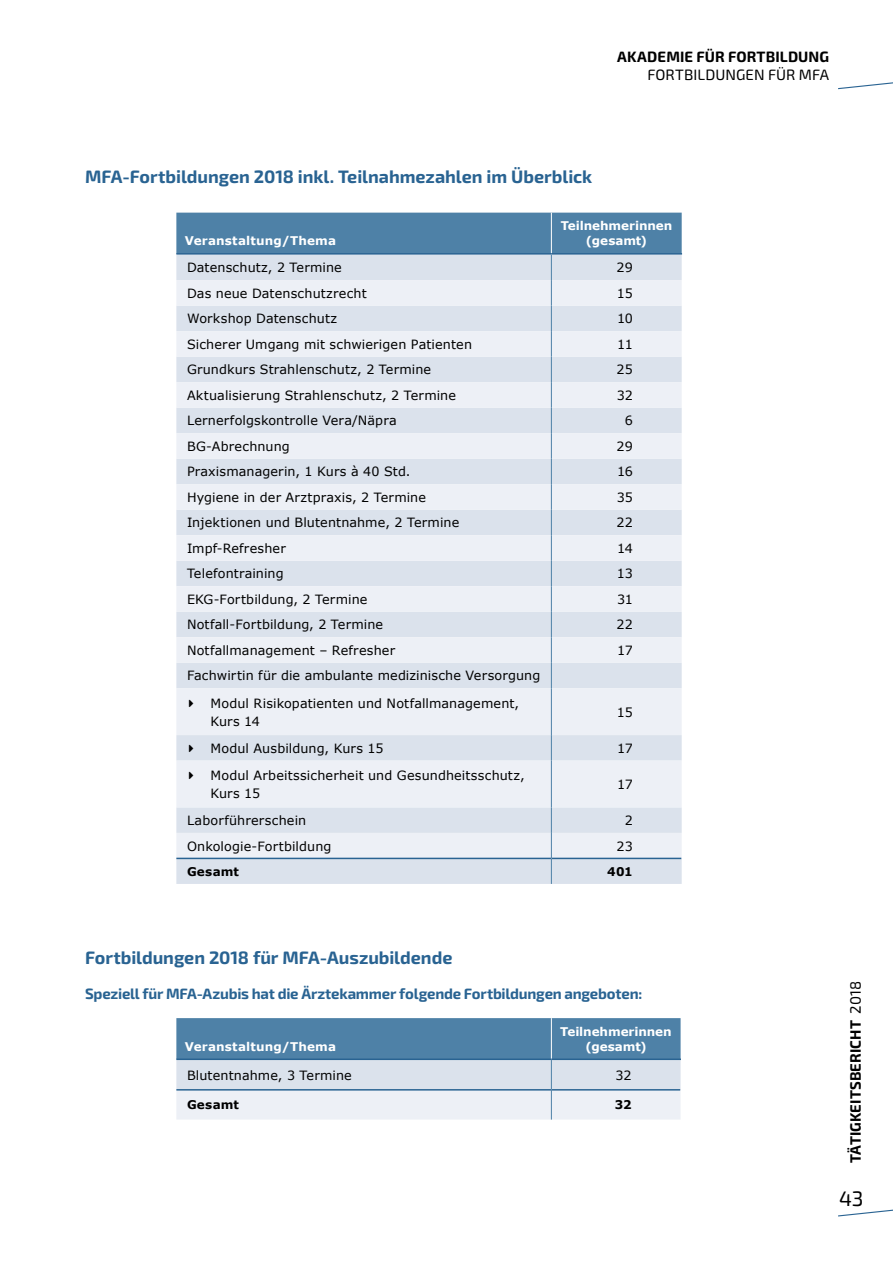
<style>
.page{position:relative;width:893px;height:1263px;background:#fff}
.page>*{position:absolute;margin:0;border:0;box-sizing:border-box;transform-origin:0 0}
.t1{font:21px "Exo 2";color:#000}
.t2{font:700 18px "Exo 2";letter-spacing:-.005em;color:#296392}
.t3{font:700 15px "Exo 2";letter-spacing:-.015em;color:#296392}
.t4{font:700 15px "Exo 2";letter-spacing:.005em;color:#000}
.t5{font:15px "Exo 2";letter-spacing:.005em;color:#000}
.t6{font:12.75px/27.2px "Verdana";letter-spacing:.01em;color:#000;text-align:center}
.t7{font:700 12px/15px "Verdana";color:#fff;text-align:center}
.t8{font:700 12px "Verdana";letter-spacing:.02em;color:#000}
.s1{font-weight:400}
</style>
<div class="page">
<svg style="left:838px;top:1209px;width:55px;height:8px"></svg>
<svg style="left:838px;top:82px;width:55px;height:8px"></svg>
<div style="left:176px;top:858px;width:506px;height:26px;background:#dbe2ec"></div>
<svg style="left:176px;top:688px;width:506px;height:170px;background:#e7ebf2"></svg>
<hr style="left:176px;top:858px;width:375px;height:1px;background:#296392">
<hr style="left:552px;top:858px;width:129px;height:1px;background:#296392">
<svg style="left:176px;top:213px;width:506px;height:475px;background:#d6dfea"></svg>
<hr style="left:551px;top:688px;width:1px;height:47px;background:#4e81a7">
<svg style="left:551px;top:735px;width:1px;height:26px"></svg>
<hr style="left:551px;top:761px;width:1px;height:46px;background:#4e81a7">
<svg style="left:551px;top:807px;width:1px;height:77px"></svg>
<svg style="left:176px;top:1018px;width:505px;height:101px;background:#a2bbd0"></svg>
<svg style="left:189px;top:699px;width:4px;height:8px"></svg>
<svg style="left:189px;top:744px;width:4px;height:8px"></svg>
<svg style="left:189px;top:771px;width:4px;height:8px"></svg>
<p class="t4" style="left:617px;top:47px;width:214px">AKADEMIE FÜR FORTBILDUNG</p>
<p class="t5" style="left:647px;top:65px;width:183px">FORTBILDUNGEN FÜR MFA</p>
<h2 class="t2" style="left:85px;top:166px;width:509px">MFA-Fortbildungen 2018 inkl. Teilnahmezahlen im Überblick</h2>
<p class="t7" style="left:185px;top:233px;width:153px">Veranstaltung/Thema</p>
<p class="t7" style="left:561px;top:218px;width:113px">Teilnehmerinnen (gesamt)</p>
<p class="t6" style="left:187px;top:254px;width:156px">Datenschutz, 2 Termine</p>
<p class="t6" style="left:617px;top:254px;width:18px">29</p>
<p class="t6" style="left:187px;top:279px;width:181px">Das neue Datenschutzrecht</p>
<p class="t6" style="left:617px;top:279px;width:17px">15</p>
<p class="t6" style="left:187px;top:305px;width:152px">Workshop Datenschutz</p>
<p class="t6" style="left:617px;top:305px;width:17px">10</p>
<p class="t6" style="left:187px;top:330px;width:287px">Sicherer Umgang mit schwierigen Patienten</p>
<p class="t6" style="left:617px;top:330px;width:17px">11</p>
<p class="t6" style="left:187px;top:356px;width:246px">Grundkurs Strahlenschutz, 2 Termine</p>
<p class="t6" style="left:617px;top:356px;width:18px">25</p>
<p class="t6" style="left:187px;top:381px;width:271px">Aktualisierung Strahlenschutz, 2 Termine</p>
<p class="t6" style="left:617px;top:381px;width:18px">32</p>
<p class="t6" style="left:187px;top:407px;width:211px">Lernerfolgskontrolle Vera/Näpra</p>
<p class="t6" style="left:625px;top:407px;width:10px">6</p>
<p class="t6" style="left:187px;top:432px;width:104px">BG-Abrechnung</p>
<p class="t6" style="left:617px;top:432px;width:18px">29</p>
<p class="t6" style="left:187px;top:458px;width:225px">Praxismanagerin, 1 Kurs à 40 Std.</p>
<p class="t6" style="left:617px;top:458px;width:17px">16</p>
<p class="t6" style="left:187px;top:483px;width:241px">Hygiene in der Arztpraxis, 2 Termine</p>
<p class="t6" style="left:617px;top:483px;width:18px">35</p>
<p class="t6" style="left:187px;top:509px;width:274px">Injektionen und Blutentnahme, 2 Termine</p>
<p class="t6" style="left:617px;top:509px;width:18px">22</p>
<p class="t6" style="left:187px;top:534px;width:100px">Impf-Refresher</p>
<p class="t6" style="left:617px;top:534px;width:17px">14</p>
<p class="t6" style="left:187px;top:560px;width:98px">Telefontraining</p>
<p class="t6" style="left:617px;top:560px;width:17px">13</p>
<p class="t6" style="left:187px;top:585px;width:182px">EKG-Fortbildung, 2 Termine</p>
<p class="t6" style="left:617px;top:585px;width:17px">31</p>
<p class="t6" style="left:187px;top:611px;width:198px">Notfall-Fortbildung, 2 Termine</p>
<p class="t6" style="left:617px;top:611px;width:18px">22</p>
<p class="t6" style="left:187px;top:637px;width:210px">Notfallmanagement – Refresher</p>
<p class="t6" style="left:617px;top:637px;width:17px">17</p>
<p class="t6" style="left:187px;top:662px;width:355px">Fachwirtin für die ambulante medizinische Versorgung<br>Modul Risikopatienten und Notfallmanagement,</p>
<p class="t6" style="left:210px;top:707px;width:51px">Kurs 14</p>
<p class="t6" style="left:617px;top:698px;width:17px">15</p>
<p class="t6" style="left:211px;top:734px;width:174px">Modul Ausbildung, Kurs 15</p>
<p class="t6" style="left:617px;top:734px;width:17px">17</p>
<p class="t6" style="left:210px;top:766px;width:316px;line-height:18px;text-align:left">Modul Arbeitssicherheit und Gesundheitsschutz,<br>Kurs 15</p>
<p class="t6" style="left:617px;top:770px;width:17px">17</p>
<p class="t6" style="left:187px;top:807px;width:121px">Laborführerschein</p>
<p class="t6" style="left:625px;top:807px;width:10px">2</p>
<p class="t6" style="left:187px;top:832px;width:146px">Onkologie-Fortbildung</p>
<p class="t6" style="left:617px;top:832px;width:18px">23</p>
<p class="t8" style="left:187px;top:863px;width:54px">Gesamt</p>
<p class="t8" style="left:607px;top:863px;width:27px">401</p>
<h2 class="t2" style="left:85px;top:947px;width:369px">Fortbildungen 2018 für MFA-Auszubildende</h2>
<p class="t3" style="left:85px;top:985px;width:559px">Speziell für MFA-Azubis hat die Ärztekammer folgende Fortbildungen angeboten:</p>
<p class="t7" style="left:185px;top:1039px;width:153px">Veranstaltung/Thema</p>
<p class="t7" style="left:560px;top:1024px;width:113px">Teilnehmerinnen (gesamt)</p>
<p class="t6" style="left:187px;top:1061px;width:166px">Blutentnahme, 3 Termine</p>
<p class="t6" style="left:616px;top:1061px;width:18px">32</p>
<p class="t8" style="left:187px;top:1096px;width:54px">Gesamt</p>
<p class="t8" style="left:615px;top:1096px;width:18px">32</p>
<p class="t4" style="left:847px;top:1163px;width:183px;rotate:-90deg">TÄTIGKEITSBERICHT <span class="s1">2018</span></p>
<h1 class="t1" style="left:839px;top:1186px;width:26px">43</h1>
</div>
